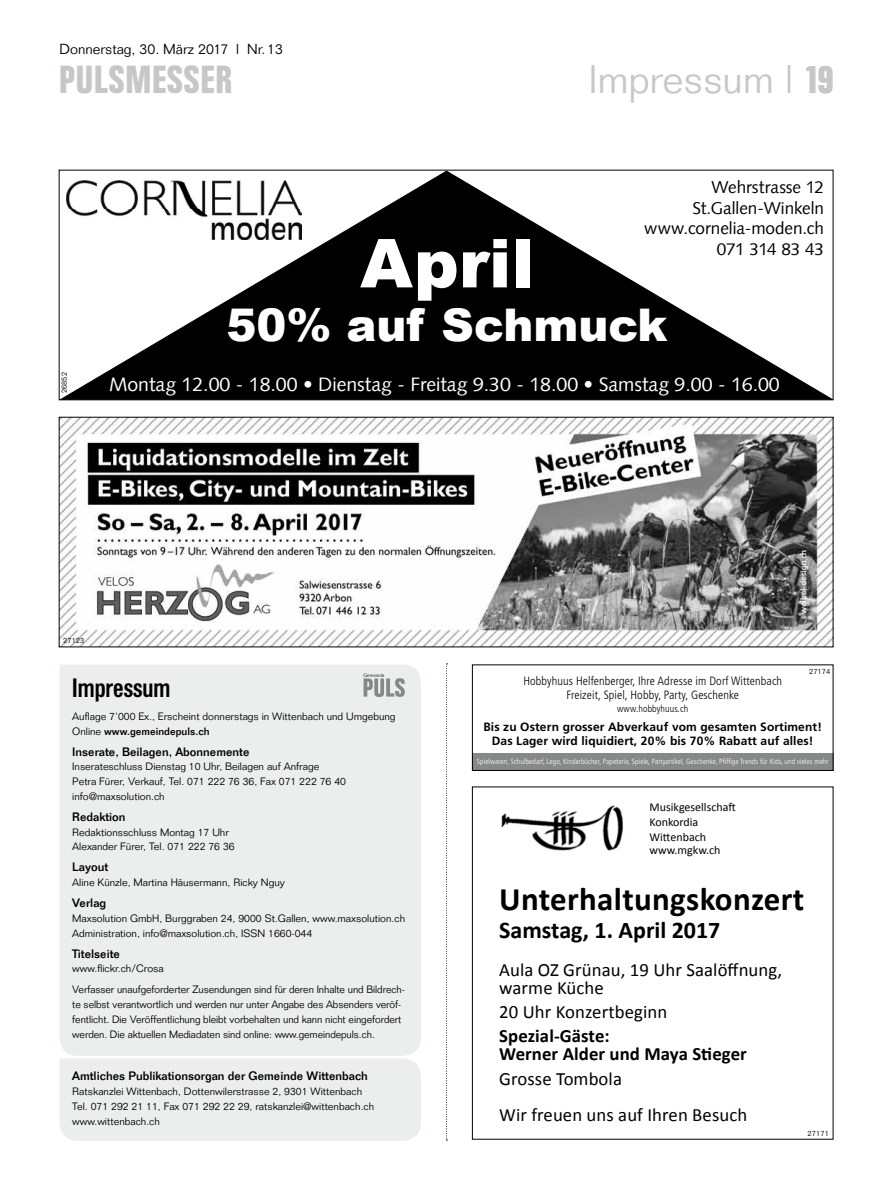
<style>
.page{position:relative;width:893px;height:1191px;background:#fff}
.page>*{position:absolute;margin:0;border:0;box-sizing:border-box;transform-origin:0 0}
.t1{font:900 67.5px "Arial";color:#fff}
.t2{font:900 45px "Arial";color:#fff}
.t3{font:300 39px "Folio";color:#c6c7c8}
.t4{font:700 39px "Folio Condensed BQ";letter-spacing:.03em;color:#c6c7c8}
.t5{font:700 33px "Calibri";letter-spacing:.01em;color:#000}
.t6{font:500 26.25px "Folio Condensed BQ";color:#000}
.t7{font:700 24px "Calibri";color:#000}
.t8{font:19.5px "Syntax Com";color:#fff}
.t9{font:18.75px/18px "Calibri";letter-spacing:.005em;color:#000}
.t10{font:700 18.75px/18px "Calibri";letter-spacing:.005em;color:#000}
.t11{font:17.1px/20.5px "Syntax Com";letter-spacing:-.005em;color:#000;text-align:right}
.t12{font:300 14.25px "Folio";color:#000}
.t13{font:500 12px "Folio";color:#000}
.t14{font:700 12px/14.2px "Frutiger";letter-spacing:.01em;color:#000;text-align:center}
.t15{font:300 condensed 12px/14.2px "Frutiger";letter-spacing:.01em;color:#000;text-align:center}
.t16{font:12px/15px "Calibri";color:#000}
.t17{font:300 10.5px/14.7px "Folio";color:#000}
.t18{font:300 condensed 9.75px "Frutiger";letter-spacing:.01em;color:#000}
.t19{font:300 condensed 7.5px "Frutiger";letter-spacing:.01em;color:#fff}
.t20{font:300 7.5px "Folio";letter-spacing:.02em;color:#000}
.s1{font-family:"Folio Condensed BQ";font-weight:700}
.s2{font-weight:500}
</style>
<div class="page">
<svg style="left:446px;top:663px;width:1px;height:477px"></svg>
<div style="left:60px;top:665px;width:361px;height:390px;background:#eceded"></div>
<div style="left:60px;top:1058px;width:361px;height:82px;background:#eceded"></div>
<svg style="left:364px;top:673px;width:41px;height:24px"></svg>
<svg style="left:62px;top:172px;width:769px;height:226px;fill:#000"></svg>
<img style="left:67px;top:180px;width:235px;height:59px">
<div style="left:59px;top:170px;width:774px;height:230px;border:1px solid #000"></div>
<img style="left:501px;top:805px;width:122px;height:46px">
<div style="left:472px;top:754px;width:361px;height:17px;background:#87888a"></div>
<div style="left:472px;top:664px;width:361px;height:107px;border:1px solid #000"></div>
<img style="left:61px;top:419px;width:770px;height:226px">
<h3 class="t12" style="left:60px;top:40px;width:225px">Donnerstag, 30. März 2017 l Nr.13</h3>
<h3 class="t4" style="left:60px;top:58px;width:174px">PULSMESSER</h3>
<h3 class="t3" style="left:589px;top:56px;width:246px">Impressum | <span class="s1">19</span></h3>
<p class="t20" style="left:60px;top:393px;width:23px;rotate:-90deg">26852</p>
<h3 class="t11" style="left:644px;top:177px;width:181px">Wehrstrasse 12<br>St.Gallen-Winkeln www.cornelia-moden.ch<br>071 314 83 43</h3>
<h1 class="t1" style="left:360px;top:214px;width:175px">April</h1>
<h2 class="t2" style="left:226px;top:293px;width:443px">50% auf Schmuck</h2>
<h3 class="t8" style="left:109px;top:372px;width:672px">Montag 12.00 - 18.00 • Dienstag - Freitag 9.30 - 18.00 • Samstag 9.00 - 16.00</h3>
<p class="t20" style="left:63px;top:635px;width:23px">27123</p>
<h3 class="t6" style="left:72px;top:673px;width:100px">Impressum</h3>
<p class="t17" style="left:72px;top:709px;width:325px">Auflage 7‘000 Ex., Erscheint donnerstags in Wittenbach und Umgebung<br>Online <span class="s2">www.gemeindepuls.ch</span></p>
<p class="t13" style="left:72px;top:744px;width:179px">Inserate, Beilagen, Abonnemente</p>
<p class="t17" style="left:72px;top:759px;width:275px">Inserateschluss Dienstag 10 Uhr, Beilagen auf Anfrage<br>Petra Fürer, Verkauf, Tel. 071 222 76 36, Fax 071 222 76 40 info@maxsolution.ch</p>
<p class="t13" style="left:72px;top:809px;width:55px">Redaktion</p>
<p class="t17" style="left:72px;top:824px;width:164px">Redaktionsschluss Montag 17 Uhr<br>Alexander Fürer, Tel. 071 222 76 36</p>
<p class="t13" style="left:72px;top:860px;width:38px">Layout</p>
<p class="t17" style="left:72px;top:875px;width:214px">Aline Künzle, Martina Häusermann, Ricky Nguy</p>
<p class="t13" style="left:72px;top:895px;width:36px">Verlag</p>
<p class="t17" style="left:72px;top:910px;width:334px">Maxsolution GmbH, Burggraben 24, 9000 St.Gallen, www.maxsolution.ch<br>Administration, info@maxsolution.ch, ISSN 1660-044</p>
<p class="t13" style="left:72px;top:946px;width:49px">Titelseite</p>
<p class="t17" style="left:72px;top:958px;width:334px;line-height:21.1px">www.flickr.ch/Crosa<br>Verfasser unaufgeforderter Zusendungen sind für deren Inhalte und Bildrech-</p>
<p class="t17" style="left:72px;top:997px;width:331px;text-align:justify">te selbst verantwortlich und werden nur unter Angabe des Absenders veröf&shy;fentlicht. Die Veröffentlichung bleibt vorbehalten und kann nicht eingefordert werden. Die aktuellen Mediadaten sind online: www.gemeindepuls.ch.</p>
<p class="t13" style="left:72px;top:1069px;width:297px">Amtliches Publikationsorgan der Gemeinde Wittenbach</p>
<p class="t17" style="left:72px;top:1084px;width:303px">Ratskanzlei Wittenbach, Dottenwilerstrasse 2, 9301 Wittenbach<br>Tel. 071 292 21 11, Fax 071 292 22 29, ratskanzlei@wittenbach.ch www.wittenbach.ch</p>
<p class="t20" style="left:809px;top:666px;width:23px">27174</p>
<p class="t15" style="left:523px;top:673px;width:260px">Hobbyhuus Helfenberger, Ihre Adresse im Dorf Wittenbach<br>Freizeit, Spiel, Hobby, Party, Geschenke</p>
<p class="t18" style="left:617px;top:703px;width:73px">www.hobbyhuus.ch</p>
<p class="t14" style="left:483px;top:719px;width:340px">Bis zu Ostern grosser Abverkauf vom gesamten Sortiment!<br>Das Lager wird liquidiert, 20% bis 70% Rabatt auf alles!</p>
<p class="t19" style="left:477px;top:757px;width:353px">Spielwaren, Schulbedarf, Lego, Kinderbücher, Papeterie, Spiele, Partyartikel, Geschenke, Pfiffige Trends für Kids, und vieles mehr</p>
<p class="t16" style="left:649px;top:798px;width:88px">Musikgesellschaft<br>Konkordia<br>Wittenbach</p>
<p class="t16" style="left:649px;top:842px;width:72px">www.mgkw.ch</p>
<h3 class="t5" style="left:499px;top:878px;width:307px">Unterhaltungskonzert</h3>
<h3 class="t7" style="left:499px;top:915px;width:223px">Samstag, 1. April 2017</h3>
<h3 class="t9" style="left:499px;top:959px;width:285px">Aula OZ Grünau, 19 Uhr Saalöffnung, warme Küche</h3>
<h3 class="t9" style="left:499px;top:1002px;width:169px">20 Uhr Konzertbeginn</h3>
<h3 class="t10" style="left:499px;top:1026px;width:249px">Spezial-Gäste:<br>Werner Alder und Maya Stieger</h3>
<h3 class="t9" style="left:499px;top:1059px;width:249px;line-height:36px">Grosse Tombola<br>Wir freuen uns auf Ihren Besuch</h3>
<p class="t20" style="left:807px;top:1128px;width:23px">27171</p>
</div>
